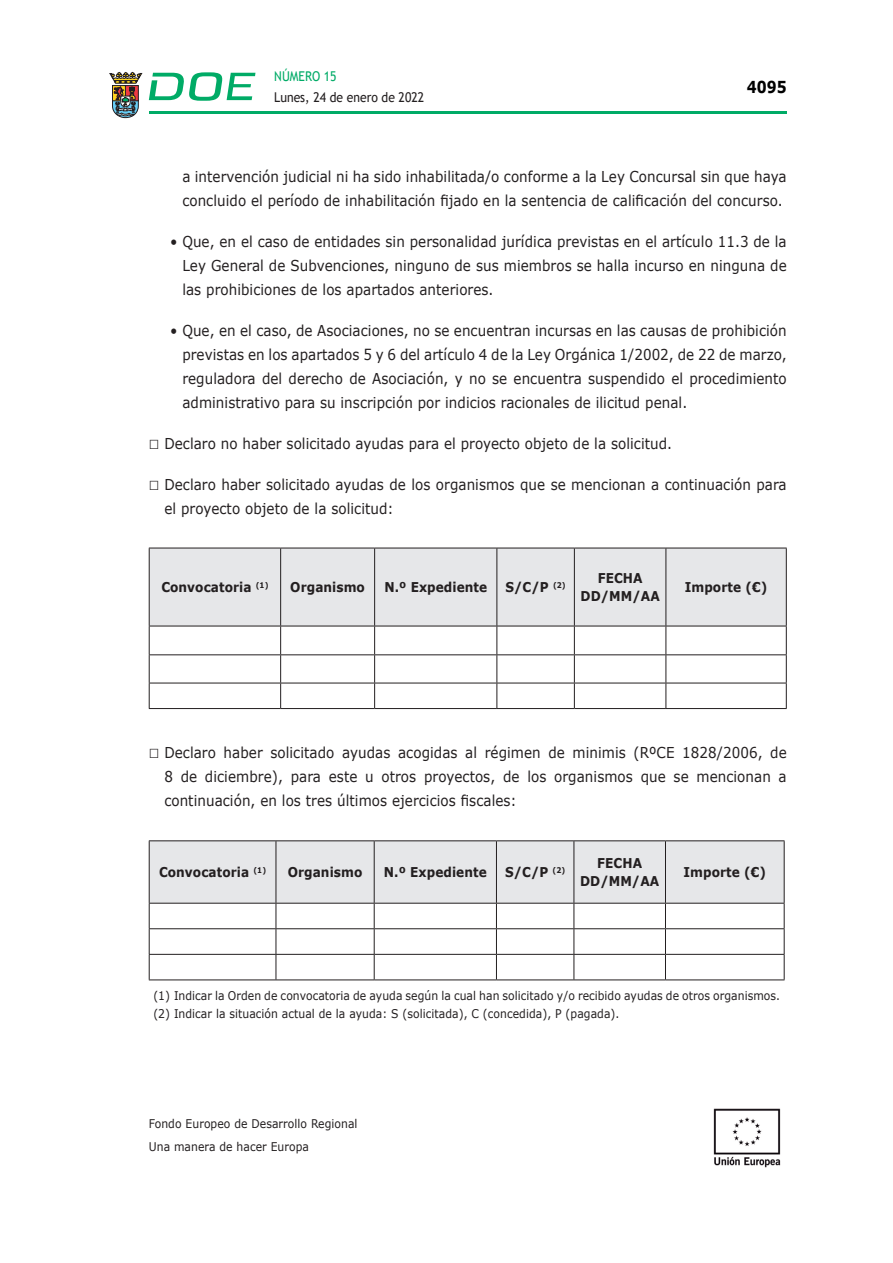
<style>
.page{position:relative;width:893px;height:1263px;background:#fff}
.page>*{position:absolute;margin:0;border:0;box-sizing:border-box;transform-origin:0 0}
.t1{font:700 16.5px "Verdana";color:#000;scale:.85 1}
.CUERPO_DE_TEXTO{font:15px/24px "Verdana";letter-spacing:.005em;color:#231f20;text-align:justify;scale:.9 1}
.CUERPO_DE_TEXTO-2{font:700 13.5px/18px "Verdana";letter-spacing:.005em;color:#231f20;text-align:center;scale:.9 1}
.t2{font:13.5px "Trebuchet MS";color:#231f20;scale:.9 1}
.t3{font:13.5px "Trebuchet MS";color:#00ab67;scale:.9 1}
.CUERPO_DE_TEXTO-3{font:12px "Verdana";letter-spacing:.005em;color:#231f20;scale:.9 1}
.s1{font-size:19.5px}
</style>
<div class="page">
<hr style="left:149px;top:111px;width:638px;height:3px;background:#00ab66">
<svg style="left:109px;top:72px;width:33px;height:46px"></svg>
<svg style="left:149px;top:72px;width:106px;height:29px"></svg>
<div style="left:150px;top:549px;width:636px;height:77px;background:#e6e7e9"></div>
<hr style="left:149px;top:548px;width:132px;height:1px;background:#231f20">
<hr style="left:149px;top:548px;width:1px;height:78px;background:#231f20">
<hr style="left:281px;top:548px;width:94px;height:1px;background:#231f20">
<hr style="left:280px;top:548px;width:1px;height:78px;background:#231f20">
<hr style="left:375px;top:548px;width:122px;height:1px;background:#231f20">
<hr style="left:374px;top:548px;width:1px;height:78px;background:#231f20">
<hr style="left:497px;top:548px;width:77px;height:1px;background:#231f20">
<hr style="left:496px;top:548px;width:1px;height:78px;background:#231f20">
<hr style="left:574px;top:548px;width:92px;height:1px;background:#231f20">
<hr style="left:574px;top:548px;width:1px;height:78px;background:#231f20">
<hr style="left:666px;top:548px;width:121px;height:1px;background:#231f20">
<hr style="left:665px;top:548px;width:1px;height:78px;background:#231f20">
<hr style="left:786px;top:548px;width:1px;height:78px;background:#231f20">
<hr style="left:149px;top:626px;width:132px;height:1px;background:#231f20">
<hr style="left:281px;top:626px;width:94px;height:1px;background:#231f20">
<hr style="left:375px;top:626px;width:122px;height:1px;background:#231f20">
<hr style="left:497px;top:626px;width:77px;height:1px;background:#231f20">
<hr style="left:574px;top:626px;width:92px;height:1px;background:#231f20">
<hr style="left:666px;top:626px;width:121px;height:1px;background:#231f20">
<hr style="left:149px;top:654px;width:132px;height:1px;background:#231f20">
<hr style="left:281px;top:654px;width:94px;height:1px;background:#231f20">
<hr style="left:375px;top:654px;width:122px;height:1px;background:#231f20">
<hr style="left:497px;top:654px;width:77px;height:1px;background:#231f20">
<hr style="left:574px;top:654px;width:92px;height:1px;background:#231f20">
<hr style="left:666px;top:654px;width:121px;height:1px;background:#231f20">
<hr style="left:149px;top:683px;width:132px;height:1px;background:#231f20">
<svg style="left:149px;top:626px;width:1px;height:82px"></svg>
<hr style="left:281px;top:683px;width:94px;height:1px;background:#231f20">
<svg style="left:280px;top:626px;width:1px;height:82px"></svg>
<hr style="left:375px;top:683px;width:122px;height:1px;background:#231f20">
<svg style="left:374px;top:626px;width:1px;height:82px"></svg>
<hr style="left:497px;top:683px;width:77px;height:1px;background:#231f20">
<svg style="left:496px;top:626px;width:1px;height:82px"></svg>
<hr style="left:574px;top:683px;width:92px;height:1px;background:#231f20">
<svg style="left:574px;top:626px;width:1px;height:82px"></svg>
<hr style="left:666px;top:683px;width:121px;height:1px;background:#231f20">
<svg style="left:665px;top:626px;width:1px;height:82px"></svg>
<svg style="left:786px;top:626px;width:1px;height:82px"></svg>
<hr style="left:149px;top:708px;width:132px;height:1px;background:#231f20">
<hr style="left:281px;top:708px;width:94px;height:1px;background:#231f20">
<hr style="left:375px;top:708px;width:122px;height:1px;background:#231f20">
<hr style="left:497px;top:708px;width:77px;height:1px;background:#231f20">
<hr style="left:574px;top:708px;width:92px;height:1px;background:#231f20">
<hr style="left:666px;top:708px;width:121px;height:1px;background:#231f20">
<svg style="left:149px;top:841px;width:636px;height:138px"></svg>
<hr style="left:149px;top:979px;width:127px;height:1px;background:#231f20">
<hr style="left:276px;top:979px;width:98px;height:1px;background:#231f20">
<hr style="left:374px;top:979px;width:122px;height:1px;background:#231f20">
<hr style="left:496px;top:979px;width:78px;height:1px;background:#231f20">
<hr style="left:574px;top:979px;width:91px;height:1px;background:#231f20">
<hr style="left:665px;top:979px;width:119px;height:1px;background:#231f20">
<hr style="left:149px;top:840px;width:127px;height:1px;background:#231f20">
<hr style="left:149px;top:841px;width:1px;height:62px;background:#231f20">
<hr style="left:149px;top:903px;width:127px;height:1px;background:#231f20">
<hr style="left:276px;top:840px;width:98px;height:1px;background:#231f20">
<hr style="left:276px;top:841px;width:1px;height:62px;background:#231f20">
<hr style="left:276px;top:903px;width:98px;height:1px;background:#231f20">
<hr style="left:374px;top:840px;width:122px;height:1px;background:#231f20">
<hr style="left:374px;top:841px;width:1px;height:62px;background:#231f20">
<hr style="left:374px;top:903px;width:122px;height:1px;background:#231f20">
<hr style="left:496px;top:840px;width:78px;height:1px;background:#231f20">
<hr style="left:496px;top:841px;width:1px;height:62px;background:#231f20">
<hr style="left:496px;top:903px;width:78px;height:1px;background:#231f20">
<hr style="left:574px;top:840px;width:91px;height:1px;background:#231f20">
<hr style="left:574px;top:841px;width:1px;height:62px;background:#231f20">
<hr style="left:574px;top:903px;width:91px;height:1px;background:#231f20">
<hr style="left:665px;top:840px;width:119px;height:1px;background:#231f20">
<hr style="left:665px;top:841px;width:1px;height:62px;background:#231f20">
<hr style="left:784px;top:841px;width:1px;height:62px;background:#231f20">
<hr style="left:665px;top:903px;width:119px;height:1px;background:#231f20">
<img style="left:713px;top:1108px;width:68px;height:60px">
<p class="t3" style="left:274px;top:67px;width:71px">NÚMERO 15</p>
<p class="t2" style="left:274px;top:88px;width:168px">Lunes, 24 de enero de 2022</p>
<p class="t1" style="left:747px;top:75px;width:48px">4095</p>
<p class="CUERPO_DE_TEXTO" style="left:182px;top:164px;width:673px">a intervención judicial ni ha sido inhabilitada/o conforme a la Ley Concursal sin que haya concluido el período de inhabilitación fijado en la sentencia de calificación del concurso.</p>
<p class="CUERPO_DE_TEXTO" style="left:182px;top:229px;width:673px;text-indent:-12px">• Que, en el caso de entidades sin personalidad jurídica previstas en el artículo 11.3 de la Ley General de Subvenciones, ninguno de sus miembros se halla incurso en ninguna de las prohibiciones de los apartados anteriores.</p>
<p class="CUERPO_DE_TEXTO" style="left:182px;top:318px;width:673px;text-indent:-12px">• Que, en el caso, de Asociaciones, no se encuentran incursas en las causas de prohibición previstas en los apartados 5 y 6 del artículo 4 de la Ley Orgánica 1/2002, de 22 de marzo, reguladora del derecho de Asociación, y no se encuentra suspendido el procedimiento administrativo para su inscripción por indicios racionales de ilicitud penal.</p>
<p class="CUERPO_DE_TEXTO" style="left:149px;top:431px;width:583px"><span class="s1">□</span> Declaro no haber solicitado ayudas para el proyecto objeto de la solicitud.</p>
<p class="CUERPO_DE_TEXTO" style="left:164px;top:472px;width:693px;text-indent:-16px"><span class="s1">□</span> Declaro haber solicitado ayudas de los organismos que se mencionan a continuación para el proyecto objeto de la solicitud:</p>
<p class="CUERPO_DE_TEXTO-2" style="left:161px;top:578px;width:121px">Convocatoria <sup>(1)</sup></p>
<p class="CUERPO_DE_TEXTO-2" style="left:290px;top:578px;width:84px">Organismo</p>
<p class="CUERPO_DE_TEXTO-2" style="left:384px;top:578px;width:116px">N.º Expediente</p>
<p class="CUERPO_DE_TEXTO-2" style="left:505px;top:578px;width:69px">S/C/P <sup>(2)</sup></p>
<p class="CUERPO_DE_TEXTO-2" style="left:580px;top:569px;width:90px">FECHA<br>DD/MM/AA</p>
<p class="CUERPO_DE_TEXTO-2" style="left:685px;top:578px;width:93px">Importe (€)</p>
<p class="CUERPO_DE_TEXTO" style="left:164px;top:741px;width:693px;text-indent:-16px"><span class="s1">□</span> Declaro haber solicitado ayudas acogidas al régimen de minimis (RºCE 1828/2006, de 8 de diciembre), para este u otros proyectos, de los organismos que se mencionan a continuación, en los tres últimos ejercicios fiscales:</p>
<p class="CUERPO_DE_TEXTO-2" style="left:159px;top:863px;width:121px">Convocatoria <sup>(1)</sup></p>
<p class="CUERPO_DE_TEXTO-2" style="left:288px;top:863px;width:84px">Organismo</p>
<p class="CUERPO_DE_TEXTO-2" style="left:384px;top:863px;width:116px">N.º Expediente</p>
<p class="CUERPO_DE_TEXTO-2" style="left:505px;top:863px;width:69px">S/C/P <sup>(2)</sup></p>
<p class="CUERPO_DE_TEXTO-2" style="left:580px;top:854px;width:90px">FECHA<br>DD/MM/AA</p>
<p class="CUERPO_DE_TEXTO-2" style="left:683px;top:863px;width:93px">Importe (€)</p>
<p class="CUERPO_DE_TEXTO-3" style="left:153px;top:987px;width:698px">(1) Indicar la Orden de convocatoria de ayuda según la cual han solicitado y/o recibido ayudas de otros organismos.</p>
<p class="CUERPO_DE_TEXTO-3" style="left:153px;top:1006px;width:519px">(2) Indicar la situación actual de la ayuda: S (solicitada), C (concedida), P (pagada).</p>
<p class="CUERPO_DE_TEXTO-3" style="left:149px;top:1115px;width:233px">Fondo Europeo de Desarrollo Regional</p>
<p class="CUERPO_DE_TEXTO-3" style="left:149px;top:1138px;width:179px">Una manera de hacer Europa</p>
</div>
